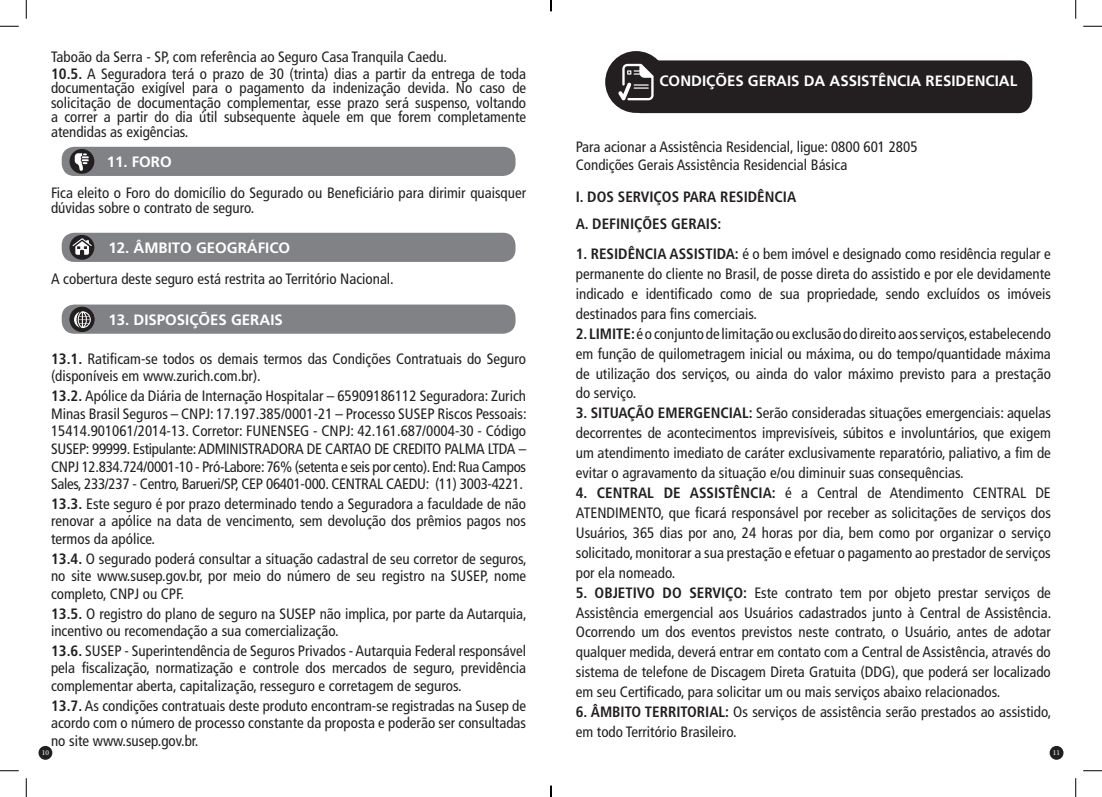
<style>
.page{position:relative;width:1102px;height:797px;background:#fff}
.page>*{position:absolute;margin:0;border:0;box-sizing:border-box;transform-origin:0 0}
.t1{font:condensed 15px/19.9px "Frutiger LT Std";color:#231f20;text-align:justify}
.t2{font:700 15px "Frutiger LT Std";color:#fff}
.t3{font:700 condensed 15px "Frutiger LT Std";color:#231f20}
.t4{font:7.5px "Minion Pro";color:#fff}
.s1{font-weight:700}
</style>
<div class="page">
<div style="left:38px;top:746px;width:14px;height:13px;background:#231f20;border-radius:50%"></div>
<div style="left:1049px;top:746px;width:14px;height:13px;background:#231f20;border-radius:50%"></div>
<div style="left:62px;top:147px;width:453px;height:29px;background:#808285;border-radius:12px"></div>
<div style="left:69px;top:149px;width:25px;height:25px;background:#231f20;border-radius:50%"></div>
<svg style="left:75px;top:153px;width:14px;height:18px"></svg>
<div style="left:62px;top:233px;width:453px;height:29px;background:#808285;border-radius:12px"></div>
<div style="left:69px;top:235px;width:25px;height:25px;background:#231f20;border-radius:50%"></div>
<svg style="left:72px;top:238px;width:20px;height:17px"></svg>
<div style="left:62px;top:304px;width:453px;height:30px;background:#808285;border-radius:12px"></div>
<svg style="left:69px;top:307px;width:25px;height:24px"></svg>
<div style="left:70px;top:307px;width:24px;height:25px;background:#231f20;border-radius:50%"></div>
<svg style="left:74px;top:311px;width:17px;height:17px"></svg>
<div style="left:605px;top:51px;width:62px;height:62px;background:#231f20;border-radius:50%"></div>
<div style="left:618px;top:60px;width:414px;height:53px;background:#231f20"></div>
<svg style="left:0;top:25px;width:19px;height:2px"></svg>
<svg style="left:1083px;top:25px;width:18px;height:2px"></svg>
<svg style="left:0;top:770px;width:19px;height:1px"></svg>
<svg style="left:1083px;top:770px;width:18px;height:1px"></svg>
<svg style="left:25px;top:0;width:2px;height:19px"></svg>
<svg style="left:25px;top:778px;width:2px;height:19px"></svg>
<svg style="left:1075px;top:0;width:1px;height:19px"></svg>
<svg style="left:1075px;top:778px;width:1px;height:19px"></svg>
<svg style="left:550px;top:785px;width:1px;height:12px"></svg>
<p class="t1" style="left:51px;top:47px;width:397px">Taboão da Serra - SP, com referência ao Seguro Casa Tranquila Caedu.</p>
<p class="t1" style="left:51px;top:66px;width:476px;line-height:14.5px"><span class="s1">10.5.</span> A Seguradora terá o prazo de 30 (trinta) dias a partir da entrega de toda documentação exigível para o pagamento da indenização devida. No caso de solicitação de documentação complementar, esse prazo será suspenso, voltando a correr a partir do dia útil subsequente àquele em que forem completamente atendidas as exigências.</p>
<p class="t2" style="left:107px;top:153px;width:67px">11. FORO</p>
<p class="t1" style="left:51px;top:186px;width:476px;line-height:14.4px">Fica eleito o Foro do domicílio do Segurado ou Beneficiário para dirimir quaisquer dúvidas sobre o contrato de seguro.</p>
<p class="t2" style="left:659px;top:72px;width:359px">CONDIÇÕES GERAIS DA ASSISTÊNCIA RESIDENCIAL</p>
<p class="t1" style="left:575px;top:137px;width:343px">Para acionar a Assistência Residencial, ligue: 0800 601 2805</p>
<p class="t1" style="left:575px;top:155px;width:273px">Condições Gerais Assistência Residencial Básica</p>
<p class="t3" style="left:575px;top:188px;width:222px">I. DOS SERVIÇOS PARA RESIDÊNCIA</p>
<p class="t3" style="left:575px;top:215px;width:147px">A. DEFINIÇÕES GERAIS:</p>
<p class="t2" style="left:108px;top:239px;width:183px">12. ÂMBITO GEOGRÁFICO</p>
<p class="t1" style="left:51px;top:269px;width:344px">A cobertura deste seguro está restrita ao Território Nacional.</p>
<p class="t1" style="left:575px;top:244px;width:476px"><span class="s1">1. RESIDÊNCIA ASSISTIDA:</span> é o bem imóvel e designado como residência regular e permanente do cliente no Brasil, de posse direta do assistido e por ele devidamente indicado e identificado como de sua propriedade, sendo excluídos os imóveis destinados para fins comerciais.</p>
<p class="t1" style="left:575px;top:324px;width:476px"><span class="s1">2. LIMITE:</span> é o conjunto de limitação ou exclusão do direito aos serviços, estabelecendo em função de quilometragem inicial ou máxima, ou do tempo/quantidade máxima de utilização dos serviços, ou ainda do valor máximo previsto para a prestação do serviço.</p>
<p class="t1" style="left:575px;top:403px;width:476px"><span class="s1">3. SITUAÇÃO EMERGENCIAL:</span> Serão consideradas situações emergenciais: aquelas decorrentes de acontecimentos imprevisíveis, súbitos e involuntários, que exigem um atendimento imediato de caráter exclusivamente reparatório, paliativo, a fim de evitar o agravamento da situação e/ou diminuir suas consequências.</p>
<p class="t1" style="left:575px;top:483px;width:476px"><span class="s1">4. CENTRAL DE ASSISTÊNCIA:</span> é a Central de Atendimento CENTRAL DE ATENDIMENTO, que ficará responsável por receber as solicitações de serviços dos Usuários, 365 dias por ano, 24 horas por dia, bem como por organizar o serviço solicitado, monitorar a sua prestação e efetuar o pagamento ao prestador de serviços por ela nomeado.</p>
<p class="t1" style="left:575px;top:582px;width:477px"><span class="s1">5. OBJETIVO DO SERVIÇO:</span> Este contrato tem por objeto prestar serviços de Assistência emergencial aos Usuários cadastrados junto à Central de Assistência.<br>Ocorrendo um dos eventos previstos neste contrato, o Usuário, antes de adotar qualquer medida, deverá entrar em contato com a Central de Assistência, através do sistema de telefone de Discagem Direta Gratuita (DDG), que poderá ser localizado em seu Certificado, para solicitar um ou mais serviços abaixo relacionados.</p>
<p class="t1" style="left:575px;top:702px;width:477px"><span class="s1">6. ÂMBITO TERRITORIAL:</span> Os serviços de assistência serão prestados ao assistido, em todo Território Brasileiro.</p>
<p class="t2" style="left:108px;top:311px;width:176px">13. DISPOSIÇÕES GERAIS</p>
<p class="t1" style="left:51px;top:350px;width:476px;line-height:17.6px"><span class="s1">13.1.</span> Ratificam-se todos os demais termos das Condições Contratuais do Seguro (disponíveis em www.zurich.com.br).</p>
<p class="t1" style="left:51px;top:387px;width:477px;line-height:17.6px"><span class="s1">13.2.</span> Apólice da Diária de Internação Hospitalar – 65909186112 Seguradora: Zurich Minas Brasil Seguros – CNPJ: 17.197.385/0001-21 – Processo SUSEP Riscos Pessoais:<br>15414.901061/2014-13. Corretor: FUNENSEG - CNPJ: 42.161.687/0004-30 - Código SUSEP: 99999. Estipulante: ADMINISTRADORA DE CARTAO DE CREDITO PALMA LTDA – CNPJ 12.834.724/0001-10 - Pró-Labore: 76% (setenta e seis por cento). End: Rua Campos Sales, 233/237 - Centro, Barueri/SP, CEP 06401-000. CENTRAL CAEDU: (11) 3003-4221.</p>
<p class="t1" style="left:51px;top:495px;width:476px;line-height:17.6px"><span class="s1">13.3.</span> Este seguro é por prazo determinado tendo a Seguradora a faculdade de não renovar a apólice na data de vencimento, sem devolução dos prêmios pagos nos termos da apólice.</p>
<p class="t1" style="left:51px;top:549px;width:477px;line-height:17.6px"><span class="s1">13.4.</span> O segurado poderá consultar a situação cadastral de seu corretor de seguros, no site www.susep.gov.br, por meio do número de seu registro na SUSEP, nome completo, CNPJ ou CPF.</p>
<p class="t1" style="left:51px;top:604px;width:477px;line-height:17.6px"><span class="s1">13.5.</span> O registro do plano de seguro na SUSEP não implica, por parte da Autarquia, incentivo ou recomendação a sua comercialização.</p>
<p class="t1" style="left:51px;top:641px;width:476px;line-height:17.6px"><span class="s1">13.6.</span> SUSEP - Superintendência de Seguros Privados - Autarquia Federal responsável pela fiscalização, normatização e controle dos mercados de seguro, previdência complementar aberta, capitalização, resseguro e corretagem de seguros.</p>
<p class="t1" style="left:51px;top:696px;width:476px;line-height:17.6px"><span class="s1">13.7.</span> As condições contratuais deste produto encontram-se registradas na Susep de acordo com o número de processo constante da proposta e poderão ser consultadas no site www.susep.gov.br.</p>
<p class="t4" style="left:42px;top:747px;width:9px">10</p>
<p class="t4" style="left:1052px;top:747px;width:9px">11</p>
</div>
